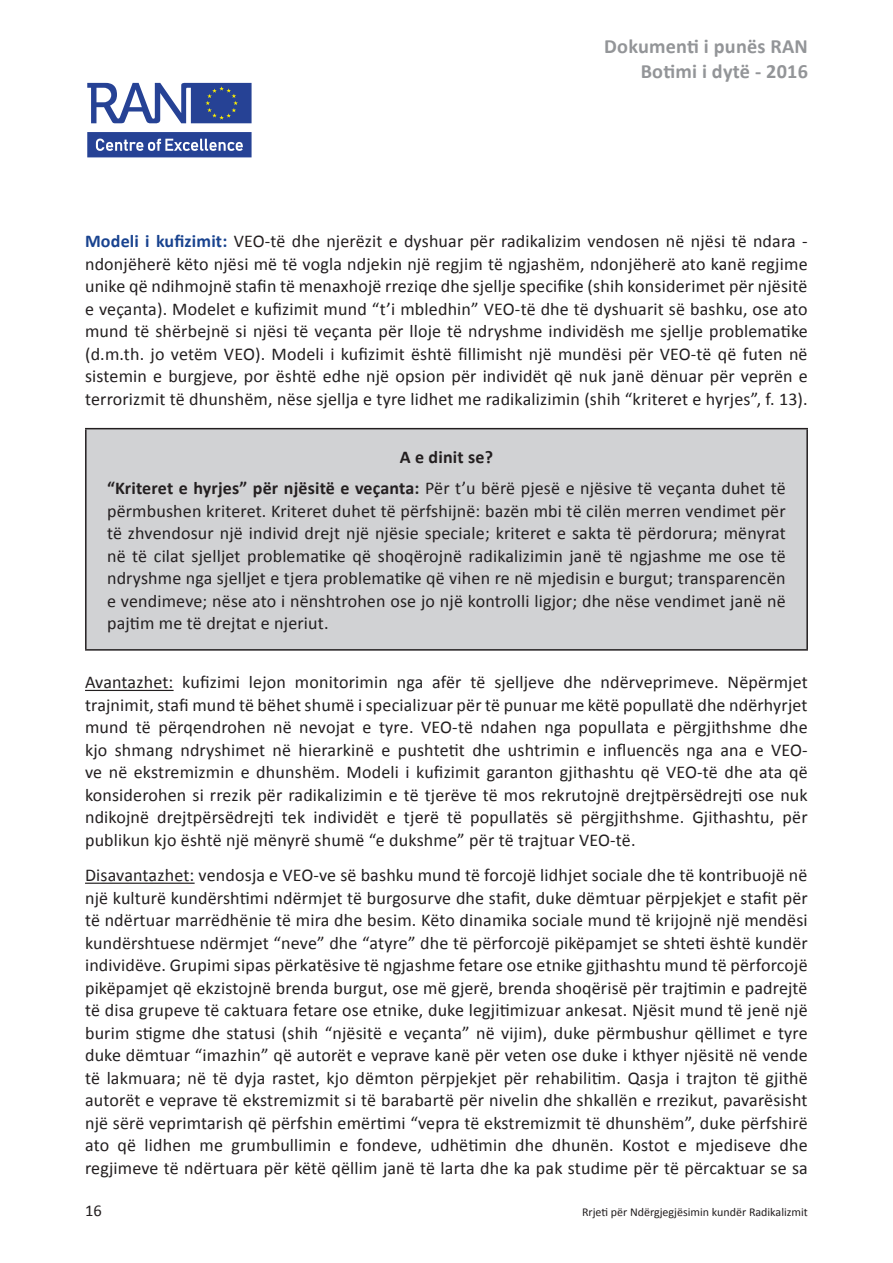
<style>
.page{position:relative;width:893px;height:1263px;background:#fff}
.page>*{position:absolute;margin:0;border:0;box-sizing:border-box;transform-origin:0 0}
.t1{font:700 20.25px/24.8px "Calibri";letter-spacing:.01em;color:#939598;text-align:right}
.t2{font:18px/22.5px "Calibri";letter-spacing:.01em;color:#231f20;text-align:justify}
.t3{font:700 18px/31px "Calibri";letter-spacing:.01em;color:#231f20;text-align:center}
.t4{font:16.5px "Calibri";color:#231f20}
.t5{font:12px "Calibri";color:#231f20}
.s1{font-weight:700;color:#19438f}
.s2{font-weight:400}
</style>
<div class="page">
<svg style="left:87px;top:83px;width:165px;height:40px"></svg>
<svg style="left:87px;top:132px;width:165px;height:25px;background:#4a61a6"></svg>
<hr style="left:85px;top:690px;width:89px;height:1px;background:#231f20">
<hr style="left:85px;top:883px;width:110px;height:1px;background:#231f20">
<div style="left:86px;top:429px;width:721px;height:221px;background:#d1d2d4"></div>
<hr style="left:85px;top:428px;width:723px;height:1px;background:#231f20">
<hr style="left:85px;top:429px;width:2px;height:220px;background:#231f20">
<hr style="left:806px;top:429px;width:2px;height:220px;background:#231f20">
<hr style="left:85px;top:649px;width:723px;height:2px;background:#231f20">
<p class="t1" style="left:604px;top:34px;width:205px">Dokumenti i punës RAN<br>Botimi i dytë - 2016</p>
<p class="t2" style="left:85px;top:230px;width:724px"><span class="s1">Modeli i kufizimit:</span> VEO-të dhe njerëzit e dyshuar për radikalizim vendosen në njësi të ndara - ndonjëherë këto njësi më të vogla ndjekin një regjim të ngjashëm, ndonjëherë ato kanë regjime unike që ndihmojnë stafin të menaxhojë rreziqe dhe sjellje specifike (shih konsiderimet për njësitë e veçanta). Modelet e kufizimit mund “t’i mbledhin” VEO-të dhe të dyshuarit së bashku, ose ato mund të shërbejnë si njësi të veçanta për lloje të ndryshme individësh me sjellje problematike (d.m.th. jo vetëm VEO). Modeli i kufizimit është fillimisht një mundësi për VEO-të që futen në sistemin e burgjeve, por është edhe një opsion për individët që nuk janë dënuar për veprën e terrorizmit të dhunshëm, nëse sjellja e tyre lidhet me radikalizimin (shih “kriteret e hyrjes”, f. 13).</p>
<p class="t3" style="left:107px;top:442px;width:680px">A e dinit se?<br>“Kriteret e hyrjes” për njësitë e veçanta: <span class="s2">Për t’u bërë pjesë e njësive të veçanta duhet të</span></p>
<p class="t2" style="left:107px;top:500px;width:680px">përmbushen kriteret. Kriteret duhet të përfshijnë: bazën mbi të cilën merren vendimet për të zhvendosur një individ drejt një njësie speciale; kriteret e sakta të përdorura; mënyrat në të cilat sjelljet problematike që shoqërojnë radikalizimin janë të ngjashme me ose të ndryshme nga sjelljet e tjera problematike që vihen re në mjedisin e burgut; transparencën e vendimeve; nëse ato i nënshtrohen ose jo një kontrolli ligjor; dhe nëse vendimet janë në pajtim me të drejtat e njeriut.</p>
<p class="t2" style="left:85px;top:671px;width:724px">Avantazhet: kufizimi lejon monitorimin nga afër të sjelljeve dhe ndërveprimeve. Nëpërmjet trajnimit, stafi mund të bëhet shumë i specializuar për të punuar me këtë popullatë dhe ndërhyrjet mund të përqendrohen në nevojat e tyre. VEO-të ndahen nga popullata e përgjithshme dhe kjo shmang ndryshimet në hierarkinë e pushtetit dhe ushtrimin e influencës nga ana e VEO&shy;ve në ekstremizmin e dhunshëm. Modeli i kufizimit garanton gjithashtu që VEO-të dhe ata që konsiderohen si rrezik për radikalizimin e të tjerëve të mos rekrutojnë drejtpërsëdrejti ose nuk ndikojnë drejtpërsëdrejti tek individët e tjerë të popullatës së përgjithshme. Gjithashtu, për publikun kjo është një mënyrë shumë “e dukshme” për të trajtuar VEO-të.</p>
<p class="t2" style="left:85px;top:864px;width:724px">Disavantazhet: vendosja e VEO-ve së bashku mund të forcojë lidhjet sociale dhe të kontribuojë në një kulturë kundërshtimi ndërmjet të burgosurve dhe stafit, duke dëmtuar përpjekjet e stafit për të ndërtuar marrëdhënie të mira dhe besim. Këto dinamika sociale mund të krijojnë një mendësi kundërshtuese ndërmjet “neve” dhe “atyre” dhe të përforcojë pikëpamjet se shteti është kundër individëve. Grupimi sipas përkatësive të ngjashme fetare ose etnike gjithashtu mund të përforcojë pikëpamjet që ekzistojnë brenda burgut, ose më gjerë, brenda shoqërisë për trajtimin e padrejtë të disa grupeve të caktuara fetare ose etnike, duke legjitimizuar ankesat. Njësit mund të jenë një burim stigme dhe statusi (shih “njësitë e veçanta” në vijim), duke përmbushur qëllimet e tyre duke dëmtuar “imazhin” që autorët e veprave kanë për veten ose duke i kthyer njësitë në vende të lakmuara; në të dyja rastet, kjo dëmton përpjekjet për rehabilitim. Qasja i trajton të gjithë autorët e veprave të ekstremizmit si të barabartë për nivelin dhe shkallën e rrezikut, pavarësisht një sërë veprimtarish që përfshin emërtimi “vepra të ekstremizmit të dhunshëm”, duke përfshirë ato që lidhen me grumbullimin e fondeve, udhëtimin dhe dhunën. Kostot e mjediseve dhe regjimeve të ndërtuara për këtë qëllim janë të larta dhe ka pak studime për të përcaktuar se sa</p>
<p class="t4" style="left:85px;top:1200px;width:18px">16</p>
<p class="t5" style="left:582px;top:1204px;width:227px">Rrjeti për Ndërgjegjësimin kundër Radikalizmit</p>
</div>
